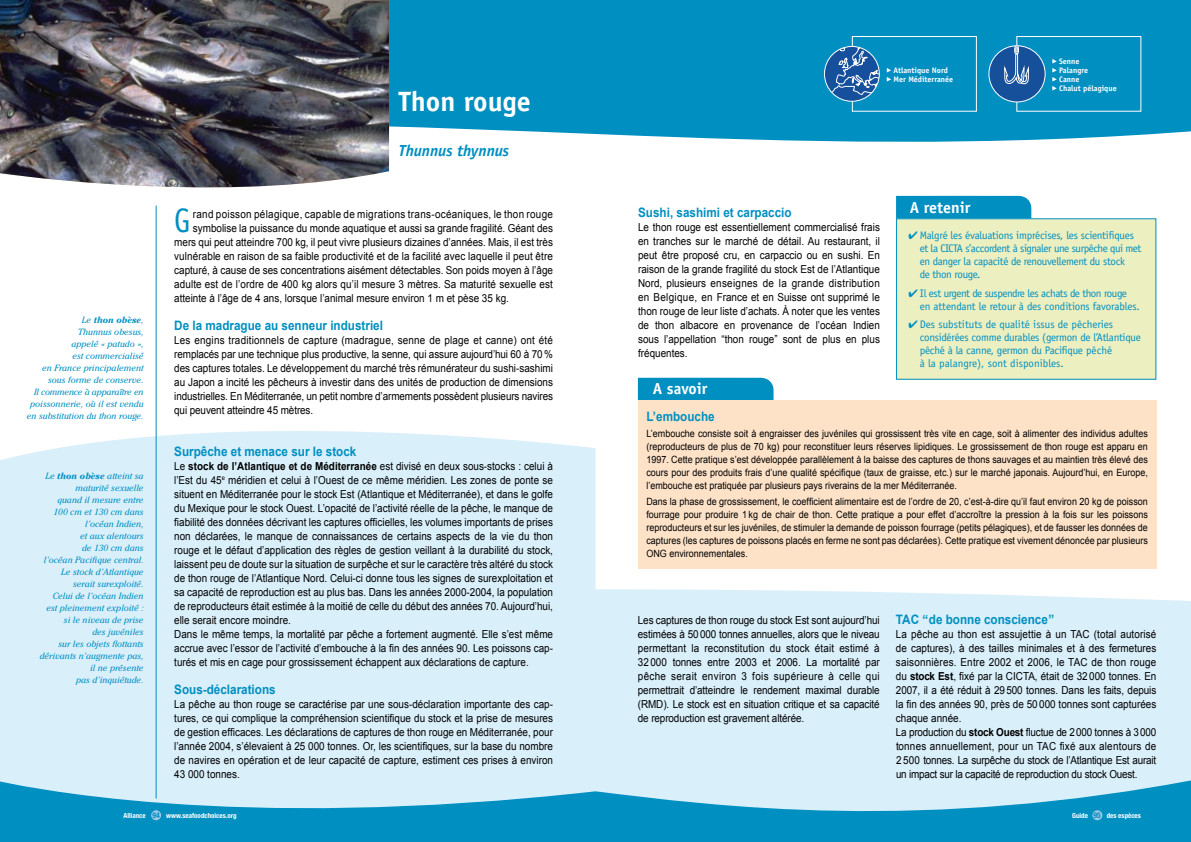
<style>
.page{position:relative;width:1191px;height:842px;background:#fff}
.page>*{position:absolute;margin:0;border:0;box-sizing:border-box;transform-origin:0 0}
.t1{font:34.1px "Officina Sans";color:#008fc1;scale:.9 1}
.t2{font:700 28px "Officina Sans";color:#fff}
.t3{font:700 16px "Officina Sans";color:#fff}
.t4{font:italic 700 16px "Officina Sans";letter-spacing:-.01em;color:#008fc1}
.t5{font:700 13px "Arial";color:#008fc1;scale:.9 1}
.t6{font:11px/14px "Arial";color:#000;text-align:justify;scale:.9 1}
.t7{font:11px/13px "Officina Sans";letter-spacing:-.02em;color:#008fc1}
.t8{font:11px "Arial";letter-spacing:.03em;color:#000;scale:.9 1}
.t9{font:10px/13px "Arial";color:#000;text-align:justify;scale:.9 1}
.t10{font:italic 9px/12px "Cheltenham";color:#008fc1;text-align:right}
.t11{font:700 8px/9px "Officina Sans";color:#fff}
.t12{font:700 condensed 7px "Helvetica Neue";color:#fff}
.s1{font-weight:700}
.s2{font-size:8px;color:#008fc1}
</style>
<div class="page">
<svg style="left:0;top:400px;width:595px;height:165px;fill:#d9effa"></svg>
<div style="left:0;top:565px;width:1191px;height:213px;background:#d9effa"></div>
<div style="left:896px;top:219px;width:259px;height:160px;background:#ecefc0"></div>
<div style="left:896px;top:218px;width:260px;height:162px;border:1px solid #008fc1"></div>
<div style="left:896px;top:196px;width:135px;height:22px;background:#008fc1"></div>
<svg style="left:389px;top:0;width:802px;height:167px;fill:#008fc1"></svg>
<svg style="left:0;top:778px;width:1191px;height:64px;fill:#008fc1"></svg>
<hr style="left:156px;top:206px;width:1px;height:592px;background:#008fc1">
<div style="left:151px;top:810px;width:10px;height:10px;background:#a1c9e6;border-radius:50%"></div>
<div style="left:1092px;top:810px;width:10px;height:10px;background:#a1c9e6;border-radius:50%"></div>
<img style="left:0;top:0;width:389px;height:188px">
<div style="left:638px;top:378px;width:135px;height:22px;background:#008fc1"></div>
<div style="left:638px;top:400px;width:518px;height:169px;background:#fde2c8"></div>
<div style="left:852px;top:36px;width:125px;height:76px;border:1px solid #fff"></div>
<svg style="left:886px;top:68px;width:5px;height:14px"></svg>
<svg style="left:824px;top:46px;width:55px;height:55px"></svg>
<div style="left:824px;top:46px;width:55px;height:56px;border:1px solid #fff;border-radius:50%"></div>
<div style="left:1016px;top:36px;width:125px;height:76px;border:1px solid #fff"></div>
<svg style="left:1052px;top:59px;width:4px;height:32px"></svg>
<div style="left:989px;top:46px;width:56px;height:56px;background:#164f9a;border-radius:28px"></div>
<svg style="left:1004px;top:46px;width:25px;height:38px"></svg>
<div style="left:988px;top:45px;width:57px;height:57px;border:1px solid #fff;border-radius:50%"></div>
<p class="t10" style="left:27px;top:314px;width:118px">Le <span class="s1">thon obèse</span>,<br>Thunnus obesus,<br>appelé « patudo »,<br>est commercialisé<br>en France principalement sous forme de conserve.<br>Il commence à apparaître en poissonnerie, où il est vendu en substitution du thon rouge.</p>
<p class="t10" style="left:40px;top:470px;width:105px">Le <span class="s1">thon obèse</span> atteint sa maturité sexuelle<br>quand il mesure entre<br>100 cm et 130 cm dans l’océan Indien,<br>et aux alentours<br>de 130 cm dans<br>l’océan Pacifique central.<br>Le stock d’Atlantique serait surexploité.<br>Celui de l’océan Indien est pleinement exploité : si le niveau de prise<br>des juvéniles<br>sur les objets flottants dérivants n’augmente pas, il ne présente<br>pas d’inquiétude.</p>
<h2 class="t2" style="left:398px;top:84px;width:134px">Thon rouge</h2>
<h3 class="t4" style="left:398px;top:141px;width:112px">Thunnus thynnus</h3>
<h1 class="t1" style="left:174px;top:200px;width:20px">G</h1>
<p class="t8" style="left:193px;top:208px;width:401px">rand poisson pélagique, capable de migrations trans-océaniques, le thon rouge</p>
<p class="t6" style="left:193px;top:221px;width:402px">symbolise la puissance du monde aquatique et aussi sa grande fragilité. Géant des</p>
<p class="t6" style="left:174px;top:235px;width:422px">mers qui peut atteindre 700 kg, il peut vivre plusieurs dizaines d’années. Mais, il est très</p>
<p class="t6" style="left:174px;top:249px;width:422px">vulnérable en raison de sa faible productivité et de la facilité avec laquelle il peut être</p>
<p class="t6" style="left:174px;top:263px;width:422px">capturé, à cause de ses concentrations aisément détectables. Son poids moyen à l’âge</p>
<p class="t6" style="left:174px;top:277px;width:422px">adulte est de l’ordre de 400 kg alors qu’il mesure 3 mètres. Sa maturité sexuelle est</p>
<p class="t6" style="left:174px;top:291px;width:373px">atteinte à l’âge de 4 ans, lorsque l’animal mesure environ 1 m et pèse 35 kg.</p>
<p class="t5" style="left:174px;top:318px;width:233px">De la madrague au senneur industriel</p>
<p class="t6" style="left:174px;top:333px;width:422px">Les engins traditionnels de capture (madrague, senne de plage et canne) ont été remplacés par une technique plus productive, la senne, qui assure aujourd’hui 60 à 70% des captures totales. Le développement du marché très rémunérateur du sushi-sashimi au Japon a incité les pêcheurs à investir dans des unités de production de dimensions industrielles. En Méditerranée, un petit nombre d’armements possèdent plusieurs navires qui peuvent atteindre 45 mètres.</p>
<p class="t5" style="left:174px;top:444px;width:204px">Surpêche et menace sur le stock</p>
<p class="t6" style="left:174px;top:459px;width:422px;text-align:left">Le <span class="s1">stock de l’Atlantique et de Méditerranée</span> est divisé en deux sous-stocks : celui à l’Est du 45<sup>e</sup> méridien et celui à l’Ouest de ce même méridien. Les zones de ponte se situent en Méditerranée pour le stock Est (Atlantique et Méditerranée), et dans le golfe du Mexique pour le stock Ouest. L’opacité de l’activité réelle de la pêche, le manque de fiabilité des données décrivant les captures officielles, les volumes importants de prises non déclarées, le manque de connaissances de certains aspects de la vie du thon rouge et le défaut d’application des règles de gestion veillant à la durabilité du stock, laissent peu de doute sur la situation de surpêche et sur le caractère très altéré du stock de thon rouge de l’Atlantique Nord. Celui-ci donne tous les signes de surexploitation et sa capacité de reproduction est au plus bas. Dans les années 2000-2004, la population de reproducteurs était estimée à la moitié de celle du début des années 70. Aujourd’hui, elle serait encore moindre.<br>Dans le même temps, la mortalité par pêche a fortement augmenté. Elle s’est même accrue avec l’essor de l’activité d’embouche à la fin des années 90. Les poissons cap&shy;turés et mis en cage pour grossissement échappent aux déclarations de capture.</p>
<p class="t5" style="left:174px;top:682px;width:114px">Sous-déclarations</p>
<p class="t6" style="left:174px;top:697px;width:422px">La pêche au thon rouge se caractérise par une sous-déclaration importante des cap&shy;tures, ce qui complique la compréhension scientifique du stock et la prise de mesures de gestion efficaces. Les déclarations de captures de thon rouge en Méditerranée, pour l’année 2004, s’élevaient à 25 000 tonnes. Or, les scientifiques, sur la base du nombre de navires en opération et de leur capacité de capture, estiment ces prises à environ 43 000 tonnes.</p>
<p class="t11" style="left:893px;top:65px;width:61px">Atlantique Nord<br>Mer Méditerranée</p>
<p class="t11" style="left:1059px;top:56px;width:59px">Senne<br>Palangre<br>Canne<br>Chalut pélagique</p>
<p class="t5" style="left:638px;top:206px;width:172px">Sushi, sashimi et carpaccio</p>
<p class="t6" style="left:638px;top:221px;width:270px">Le thon rouge est essentiellement commercialisé frais en tranches sur le marché de détail. Au restaurant, il peut être proposé cru, en carpaccio ou en sushi. En raison de la grande fragilité du stock Est de l’Atlantique Nord, plusieurs enseignes de la grande distribution en Belgique, en France et en Suisse ont supprimé le thon rouge de leur liste d’achats. À noter que les ventes de thon albacore en provenance de l’océan Indien sous l’appellation “thon rouge” sont de plus en plus fréquentes.</p>
<h3 class="t3" style="left:909px;top:198px;width:62px">A retenir</h3>
<p class="t7" style="left:919px;top:229px;width:223px;text-indent:-11px">✔ Malgré les évaluations imprécises, les scientifiques et la CICTA s’accordent à signaler une surpêche qui met en danger la capacité de renouvellement du stock<br>de thon rouge.</p>
<p class="t7" style="left:919px;top:286px;width:221px;text-indent:-11px">✔ Il est urgent de suspendre les achats de thon rouge en attendant le retour à des conditions favorables.</p>
<p class="t7" style="left:919px;top:318px;width:223px;text-indent:-11px">✔ Des substituts de qualité issus de pêcheries considérées comme durables (germon de l’Atlantique pêché à la canne, germon du Pacifique pêché<br>à la palangre), sont disponibles.</p>
<h3 class="t3" style="left:652px;top:379px;width:56px">A savoir</h3>
<p class="t5" style="left:646px;top:409px;width:77px">L’embouche</p>
<p class="t9" style="left:646px;top:427px;width:559px">L’embouche consiste soit à engraisser des juvéniles qui grossissent très vite en cage, soit à alimenter des individus adultes (reproducteurs de plus de 70 kg) pour reconstituer leurs réserves lipidiques. Le grossissement de thon rouge est apparu en 1997. Cette pratique s’est développée parallèlement à la baisse des captures de thons sauvages et au maintien très élevé des cours pour des produits frais d’une qualité spécifique (taux de graisse, etc.) sur le marché japonais. Aujourd’hui, en Europe, l’embouche est pratiquée par plusieurs pays riverains de la mer Méditerranée.</p>
<p class="t9" style="left:646px;top:495px;width:559px">Dans la phase de grossissement, le coefficient alimentaire est de l’ordre de 20, c’est-à-dire qu’il faut environ 20 kg de poisson fourrage pour produire 1 kg de chair de thon. Cette pratique a pour effet d’accroître la pression à la fois sur les poissons reproducteurs et sur les juvéniles, de stimuler la demande de poisson fourrage (petits pélagiques), et de fausser les données de captures (les captures de poissons placés en ferme ne sont pas déclarées). Cette pratique est vivement dénoncée par plusieurs ONG environnementales.</p>
<p class="t6" style="left:638px;top:613px;width:270px">Les captures de thon rouge du stock Est sont aujourd’hui estimées à 50 000 tonnes annuelles, alors que le niveau permettant la reconstitution du stock était estimé à 32 000 tonnes entre 2003 et 2006. La mortalité par pêche serait environ 3 fois supérieure à celle qui permettrait d’atteindre le rendement maximal durable (RMD). Le stock est en situation critique et sa capacité de reproduction est gravement altérée.</p>
<p class="t5" style="left:896px;top:612px;width:177px">TAC “de bonne conscience”</p>
<p class="t6" style="left:896px;top:627px;width:291px;text-align:left">La pêche au thon est assujettie à un TAC (total autorisé de captures), à des tailles minimales et à des fermetures saisonnières. Entre 2002 et 2006, le TAC de thon rouge du <span class="s1">stock Est</span>, fixé par la CICTA, était de 32 000 tonnes. En 2007, il a été réduit à 29 500 tonnes. Dans les faits, depuis la fin des années 90, près de 50 000 tonnes sont capturées chaque année.<br>La production du <span class="s1">stock Ouest</span> fluctue de 2000 tonnes à 3000 tonnes annuellement, pour un TAC fixé aux alentours de 2 500 tonnes. La surpêche du stock de l’Atlantique Est aurait un impact sur la capacité de reproduction du stock Ouest.</p>
<p class="t12" style="left:123px;top:811px;width:115px">Alliance <span class="s2">94</span> www.seafoodchoices.org</p>
<p class="t12" style="left:1072px;top:811px;width:70px">Guide <span class="s2">95</span> des espèces</p>
</div>
